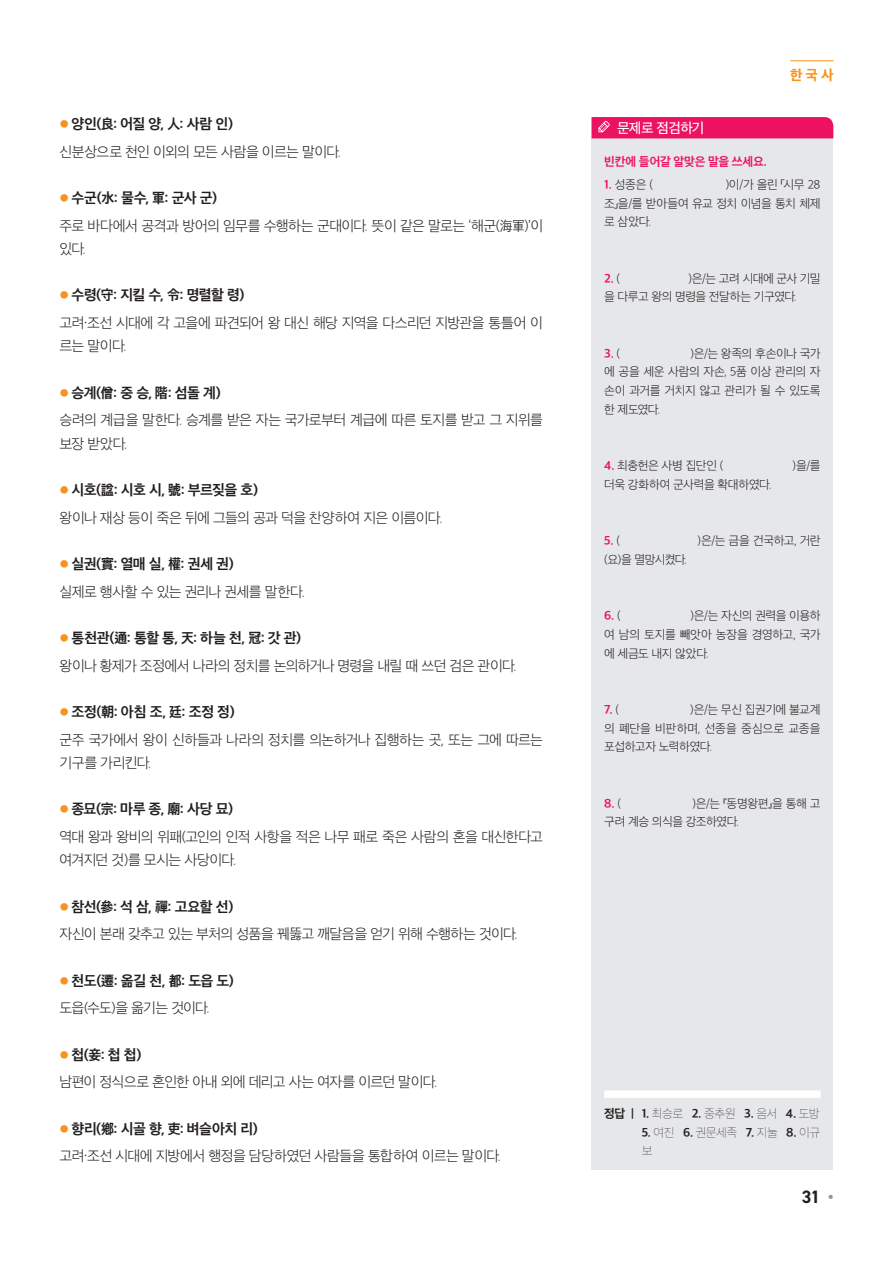
<style>
.page{position:relative;width:893px;height:1263px;background:#fff}
.page>*{position:absolute;margin:0;border:0;box-sizing:border-box;transform-origin:0 0}
.t1{font:700 18px "DIN2014";color:#231f20}
.t2{font:13.95px/23.2px "SD Gothic Neoa b Ult Lt";letter-spacing:-.05em;color:#231f20}
.t3{font:13.95px "SD Gothic Neoa g Bd";letter-spacing:-.03em;color:#231f20}
.t4{font:13.65px "SD Gothic Neoa e Md";letter-spacing:-.045em;color:#fff}
.t5{font:13.5px "SD Gothic Neoa h Ex Bd";color:#f7931d}
.t6{font:11.7px/18.8px "SD Gothic Neoa b Ult Lt";letter-spacing:-.035em;color:#231f20;text-align:justify}
.t7{font:11.7px "SD Gothic Neoa g Bd";letter-spacing:-.02em;color:#ec1161}
.t8{font:11.7px "SD Gothic Neoa g Bd";color:#231f20}
.t9{font:11.7px/18.8px "SD Gothic Neoa a Th";letter-spacing:-.04em;color:#231f20}
.s1{font-family:"SD Gothic Neoa b Ult Lt";font-size:10.5px;color:#f7931d}
.s2{font-family:"SD Gothic Neoa g Bd";color:#ec1161}
.s3{font-family:"SD Gothic Neoa b Ult Lt";color:#231f20}
.s4{font-family:"SD Gothic Neoa a Th"}
.s5{font-family:"SD Gothic Neoa g Bd"}
.s6{color:#939598}
</style>
<div class="page">
<div style="left:591px;top:138px;width:242px;height:1031px;background:#e6e7e9"></div>
<div style="left:604px;top:1090px;width:217px;height:8px;background:#fff"></div>
<svg style="left:591px;top:117px;width:242px;height:21px;background:#ec1463"></svg>
<hr style="left:790px;top:60px;width:43px;height:1px;background:#f7931d">
<p class="t3" style="left:60px;top:117px;width:175px"><span class="s1">●</span> 양인(良: 어질 양, 人: 사람 인)</p>
<p class="t2" style="left:60px;top:140px;width:283px">신분상으로 천인 이외의 모든 사람을 이르는 말이다.</p>
<p class="t3" style="left:60px;top:191px;width:159px"><span class="s1">●</span> 수군(水: 물수, 軍: 군사 군)</p>
<p class="t2" style="left:60px;top:214px;width:485px">주로 바다에서 공격과 방어의 임무를 수행하는 군대이다. 뜻이 같은 말로는 ‘해군(海軍)’이 있다.</p>
<p class="t3" style="left:60px;top:288px;width:187px"><span class="s1">●</span> 수령(守: 지킬 수, 令: 명렬할 령)</p>
<p class="t2" style="left:60px;top:311px;width:485px">고려·조선 시대에 각 고을에 파견되어 왕 대신 해당 지역을 다스리던 지방관을 통틀어 이 르는 말이다.</p>
<p class="t3" style="left:60px;top:386px;width:163px"><span class="s1">●</span> 승계(僧: 중 승, 階: 섬돌 계)</p>
<p class="t2" style="left:60px;top:408px;width:485px">승려의 계급을 말한다. 승계를 받은 자는 국가로부터 계급에 따른 토지를 받고 그 지위를 보장 받았다.</p>
<p class="t3" style="left:60px;top:483px;width:200px"><span class="s1">●</span> 시호(諡: 시호 시, 號: 부르짖을 호)</p>
<p class="t2" style="left:60px;top:506px;width:385px">왕이나 재상 등이 죽은 뒤에 그들의 공과 덕을 찬양하여 지은 이름이다.</p>
<p class="t3" style="left:60px;top:557px;width:176px"><span class="s1">●</span> 실권(實: 열매 실, 權: 권세 권)</p>
<p class="t2" style="left:60px;top:580px;width:247px">실제로 행사할 수 있는 권리나 권세를 말한다.</p>
<p class="t3" style="left:60px;top:631px;width:243px"><span class="s1">●</span> 통천관(通: 통할 통, 天: 하늘 천, 冠: 갓 관)</p>
<p class="t2" style="left:60px;top:654px;width:459px">왕이나 황제가 조정에서 나라의 정치를 논의하거나 명령을 내릴 때 쓰던 검은 관이다.</p>
<p class="t3" style="left:60px;top:705px;width:177px"><span class="s1">●</span> 조정(朝: 아침 조, 廷: 조정 정)</p>
<p class="t2" style="left:60px;top:728px;width:485px">군주 국가에서 왕이 신하들과 나라의 정치를 의논하거나 집행하는 곳, 또는 그에 따르는 기구를 가리킨다.</p>
<p class="t3" style="left:60px;top:802px;width:175px"><span class="s1">●</span> 종묘(宗: 마루 종, 廟: 사당 묘)</p>
<p class="t2" style="left:60px;top:825px;width:485px">역대 왕과 왕비의 위패(고인의 인적 사항을 적은 나무 패로 죽은 사람의 혼을 대신한다고 여겨지던 것)를 모시는 사당이다.</p>
<p class="t3" style="left:60px;top:899px;width:175px"><span class="s1">●</span> 참선(參: 석 삼, 禪: 고요할 선)</p>
<p class="t2" style="left:60px;top:922px;width:460px">자신이 본래 갖추고 있는 부처의 성품을 꿰뚫고 깨달음을 얻기 위해 수행하는 것이다.</p>
<p class="t3" style="left:60px;top:973px;width:176px"><span class="s1">●</span> 천도(遷: 옮길 천, 都: 도읍 도)</p>
<p class="t2" style="left:60px;top:996px;width:152px">도읍(수도)을 옮기는 것이다.</p>
<p class="t3" style="left:60px;top:1047px;width:83px"><span class="s1">●</span> 첩(妾: 첩 첩)</p>
<p class="t2" style="left:60px;top:1070px;width:380px">남편이 정식으로 혼인한 아내 외에 데리고 사는 여자를 이르던 말이다.</p>
<p class="t3" style="left:60px;top:1121px;width:200px"><span class="s1">●</span> 향리(鄕: 시골 향, 吏: 벼슬아치 리)</p>
<p class="t2" style="left:60px;top:1144px;width:443px">고려·조선 시대에 지방에서 행정을 담당하였던 사람들을 통합하여 이르는 말이다.</p>
<p class="t4" style="left:617px;top:121px;width:89px">문제로 점검하기</p>
<p class="t5" style="left:790px;top:68px;width:45px">한국사</p>
<p class="t7" style="left:604px;top:155px;width:164px">빈칸에 들어갈 알맞은 말을 쓰세요.</p>
<p class="t6" style="left:604px;top:175px;width:50px"><span class="s2">1.</span> 성종은 (</p>
<p class="t6" style="left:604px;top:175px;width:218px;text-indent:122px">)이/가 올린 「시무 28 조」을/를 받아들여 유교 정치 이념을 통치 체제 로 삼았다.</p>
<p class="t6" style="left:604px;top:269px;width:218px;text-indent:84px">)은/는 고려 시대에 군사 기밀 을 다루고 왕의 명령을 전달하는 기구였다.</p>
<p class="t7" style="left:604px;top:272px;width:17px">2. <span class="s3">(</span></p>
<p class="t6" style="left:604px;top:344px;width:218px;text-indent:86px">)은/는 왕족의 후손이나 국가 에 공을 세운 사람의 자손, 5품 이상 관리의 자 손이 과거를 거치지 않고 관리가 될 수 있도록 한 제도였다.</p>
<p class="t7" style="left:604px;top:347px;width:17px">3. <span class="s3">(</span></p>
<p class="t6" style="left:604px;top:456px;width:121px"><span class="s2">4.</span> 최충헌은 사병 집단인 (</p>
<p class="t6" style="left:793px;top:456px;width:30px">)을/를</p>
<p class="t6" style="left:604px;top:475px;width:169px">더욱 강화하여 군사력을 확대하였다.</p>
<p class="t7" style="left:604px;top:535px;width:17px">5. <span class="s3">(</span></p>
<p class="t6" style="left:698px;top:531px;width:125px">)은/는 금을 건국하고, 거란</p>
<p class="t6" style="left:604px;top:550px;width:85px">(요)을 멸망시켰다.</p>
<p class="t6" style="left:604px;top:606px;width:218px;text-indent:86px">)은/는 자신의 권력을 이용하 여 남의 토지를 빼앗아 농장을 경영하고, 국가 에 세금도 내지 않았다.</p>
<p class="t7" style="left:604px;top:610px;width:18px">6. <span class="s3">(</span></p>
<p class="t6" style="left:604px;top:700px;width:218px;text-indent:86px">)은/는 무신 집권기에 불교계 의 폐단을 비판하며, 선종을 중심으로 교종을 포섭하고자 노력하였다.</p>
<p class="t7" style="left:604px;top:704px;width:16px">7. <span class="s3">(</span></p>
<p class="t6" style="left:604px;top:794px;width:218px;text-indent:88px">)은/는 『동명왕편』을 통해 고 구려 계승 의식을 강조하였다.</p>
<p class="t7" style="left:604px;top:797px;width:18px">8. <span class="s3">(</span></p>
<p class="t8" style="left:604px;top:1107px;width:217px">정답 | 1. <span class="s4">최승로</span> 2. <span class="s4">중추원</span> 3. <span class="s4">음서</span> 4. <span class="s4">도방</span></p>
<p class="t9" style="left:642px;top:1123px;width:180px"><span class="s5">5.</span> 여진 <span class="s5">6.</span> 권문세족 <span class="s5">7.</span> 지눌 <span class="s5">8.</span> 이규 보</p>
<p class="t1" style="left:802px;top:1184px;width:33px">31 <span class="s6">•</span></p>
</div>
